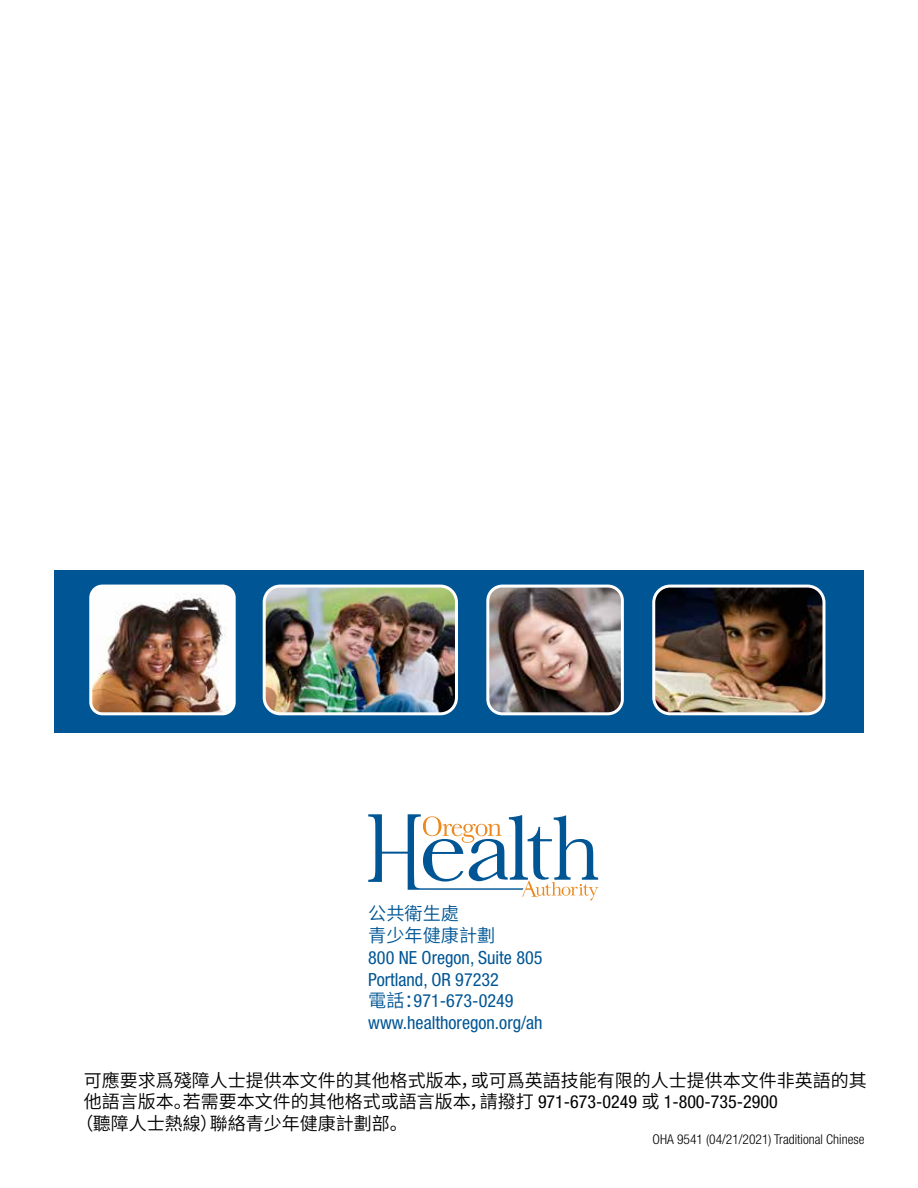
<style>
.page{position:relative;width:918px;height:1188px;background:#fff}
.page>*{position:absolute;margin:0;border:0;box-sizing:border-box;transform-origin:0 0}
.t1{font:condensed 18.15px/21.8px "Helvetica Neue LT Std";color:#005695}
.t2{font:18.15px/21.8px "Source Han Sans SC";color:#005695}
.t3{font:18px "Source Han Sans SC";color:#000}
.t4{font:300 condensed 13.5px "Helvetica Neue LT Std";color:#000}
.s1{font-family:"Source Han Sans SC";font-stretch:normal}
.s2{font-family:"Helvetica Neue LT Std";font-stretch:condensed}
</style>
<div class="page">
<svg style="left:368px;top:814px;width:230px;height:87px"></svg>
<div style="left:54px;top:570px;width:810px;height:163px;background:#005695"></div>
<img style="left:93px;top:589px;width:139px;height:122px">
<div style="left:89px;top:585px;width:147px;height:130px;border:3px solid #fff;border-radius:12px"></div>
<img style="left:490px;top:589px;width:130px;height:122px">
<div style="left:486px;top:585px;width:138px;height:130px;border:3px solid #fff;border-radius:15px"></div>
<img style="left:264px;top:586px;width:192px;height:128px">
<div style="left:263px;top:585px;width:195px;height:130px;border:3px solid #fff;border-radius:16px"></div>
<img style="left:656px;top:586px;width:168px;height:128px">
<div style="left:652px;top:585px;width:173px;height:130px;border:3px solid #fff;border-radius:17px"></div>
<p class="t2" style="left:368px;top:903px;width:129px">公共衛生處<br>青少年健康計劃</p>
<p class="t1" style="left:368px;top:946px;width:176px">800 NE Oregon, Suite 805<br>Portland, OR 97232<br><span class="s1">電話：</span>971-673-0249 www.healthoregon.org/ah</p>
<p class="t3" style="left:84px;top:1070px;width:784px">可應要求爲殘障人士提供本文件的其他格式版本，或可爲英語技能有限的人士提供本文件非英語的其</p>
<p class="t3" style="left:84px;top:1092px;width:696px">他語言版本。若需要本文件的其他格式或語言版本，請撥打 <span class="s2">971-673-0249</span> 或 <span class="s2">1-800-735-2900</span></p>
<p class="t3" style="left:75px;top:1113px;width:334px">（聽障人士熱線）聯絡青少年健康計劃部。</p>
<p class="t4" style="left:653px;top:1131px;width:213px">OHA 9541 (04/21/2021) Traditional Chinese</p>
</div>
